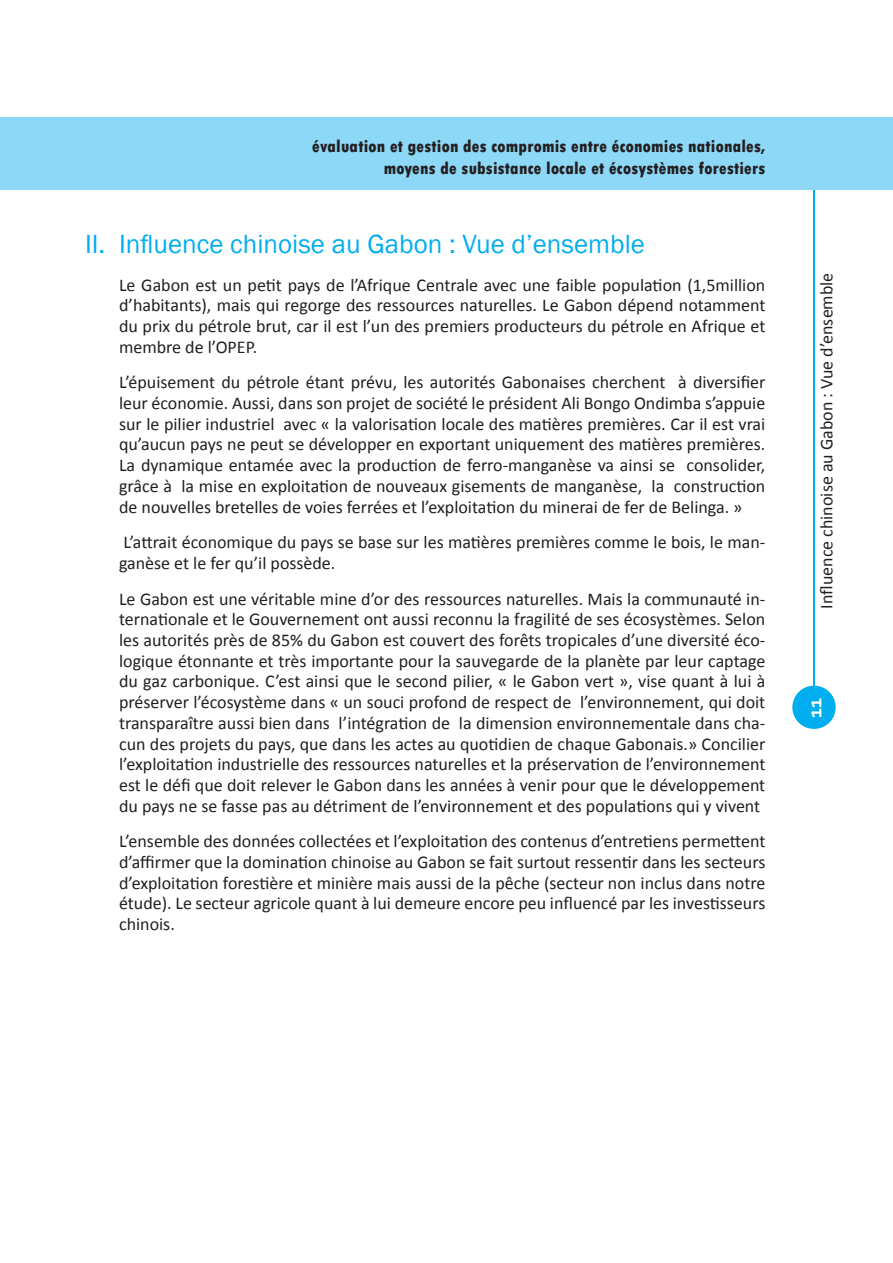
<style>
.page{position:relative;width:893px;height:1263px;background:#fff}
.page>*{position:absolute;margin:0;border:0;box-sizing:border-box;transform-origin:0 0}
.t1{font:27px "Franklin Gothic";color:#00aeef}
.t2{font:700 21px "Corbel";color:#fff}
.t3{font:18px/20.7px "Calibri";color:#231f20;text-align:justify}
.t4{font:800 condensed 18px/21.6px "Tw Cen";letter-spacing:.01em;color:#231f20;text-align:right}
</style>
<div class="page">
<div style="left:1px;top:118px;width:892px;height:72px;background:#8dd7f7"></div>
<div style="left:792px;top:686px;width:44px;height:43px;background:#00aeef;border-radius:50%"></div>
<hr style="left:813px;top:190px;width:2px;height:496px;background:#00aeef">
<p class="t4" style="left:312px;top:135px;width:455px">évaluation et gestion des compromis entre économies nationales, moyens de subsistance locale et écosystèmes forestiers</p>
<h1 class="t1" style="left:85px;top:227px;width:561px">II. Influence chinoise au Gabon : Vue d’ensemble</h1>
<p class="t3" style="left:119px;top:273px;width:648px">Le Gabon est un petit pays de l’Afrique Centrale avec une faible population (1,5million d’habitants), mais qui regorge des ressources naturelles. Le Gabon dépend notamment du prix du pétrole brut, car il est l’un des premiers producteurs du pétrole en Afrique et membre de l’OPEP.</p>
<p class="t3" style="left:119px;top:371px;width:648px">L’épuisement du pétrole étant prévu, les autorités Gabonaises cherchent à diversifier leur économie. Aussi, dans son projet de société le président Ali Bongo Ondimba s’appuie sur le pilier industriel avec « la valorisation locale des matières premières. Car il est vrai qu’aucun pays ne peut se développer en exportant uniquement des matières premières.<br>La dynamique entamée avec la production de ferro-manganèse va ainsi se consolider, grâce à la mise en exploitation de nouveaux gisements de manganèse, la construction de nouvelles bretelles de voies ferrées et l’exploitation du minerai de fer de Belinga. »</p>
<p class="t3" style="left:119px;top:531px;width:648px">L’attrait économique du pays se base sur les matières premières comme le bois, le man&shy;ganèse et le fer qu’il possède.</p>
<p class="t3" style="left:119px;top:587px;width:648px">Le Gabon est une véritable mine d’or des ressources naturelles. Mais la communauté in&shy;ternationale et le Gouvernement ont aussi reconnu la fragilité de ses écosystèmes. Selon les autorités près de 85% du Gabon est couvert des forêts tropicales d’une diversité éco&shy;logique étonnante et très importante pour la sauvegarde de la planète par leur captage du gaz carbonique. C’est ainsi que le second pilier, « le Gabon vert », vise quant à lui à préserver l’écosystème dans « un souci profond de respect de l’environnement, qui doit transparaître aussi bien dans l’intégration de la dimension environnementale dans cha&shy;cun des projets du pays, que dans les actes au quotidien de chaque Gabonais.» Concilier l’exploitation industrielle des ressources naturelles et la préservation de l’environnement est le défi que doit relever le Gabon dans les années à venir pour que le développement du pays ne se fasse pas au détriment de l’environnement et des populations qui y vivent</p>
<p class="t3" style="left:119px;top:830px;width:648px">L’ensemble des données collectées et l’exploitation des contenus d’entretiens permettent d’affirmer que la domination chinoise au Gabon se fait surtout ressentir dans les secteurs d’exploitation forestière et minière mais aussi de la pêche (secteur non inclus dans notre étude). Le secteur agricole quant à lui demeure encore peu influencé par les investisseurs chinois.</p>
<p class="t3" style="left:815px;top:609px;width:338px;rotate:-90deg">Influence chinoise au Gabon : Vue d’ensemble</p>
<p class="t2" style="left:802px;top:718px;width:22px;rotate:-90deg">11</p>
</div>
